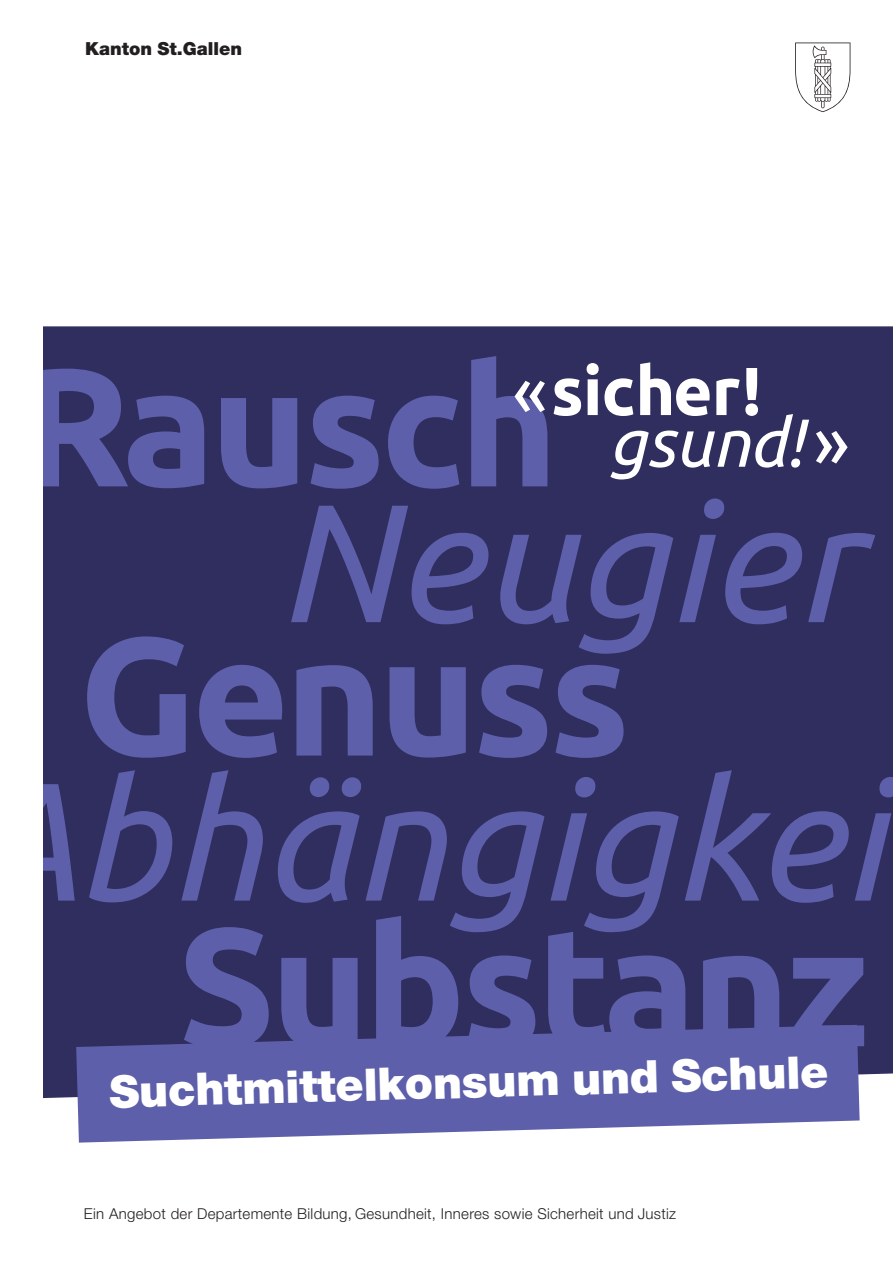
<style>
.page{position:relative;width:893px;height:1263px;background:#fff}
.page>*{position:absolute;margin:0;border:0;box-sizing:border-box;transform-origin:0 0}
.t1{font:700 168px "Ubuntu";letter-spacing:-.03em;color:#5d5faa}
.t2{font:italic 168px "Ubuntu";color:#5d5faa}
.t3{font:700 67.95px/51.6px "Ubuntu";letter-spacing:-.015em;color:#fff}
.t4{font:900 45px "Helvetica Neue LT Std";color:#fff}
.t5{font:900 18px "Helvetica Neue LT Std";color:#231f20}
.t6{font:300 15px "Helvetica Neue LT Std";letter-spacing:.02em;color:#231f20}
.s1{font-weight:400;font-size:70.8px}
.s2{font-weight:400;font-style:italic}
.s3{font-weight:400;font-size:73.8px}
</style>
<div class="page">
<div style="left:43px;top:326px;width:850px;height:772px;background:#302d5f"></div>
<svg style="left:76px;top:1025px;width:784px;height:117px;background:#6768aa"></svg>
<svg style="left:795px;top:43px;width:55px;height:69px"></svg>
<p class="t5" style="left:85px;top:38px;width:158px">Kanton St.Gallen</p>
<h1 class="t1" style="left:19px;top:325px;width:540px">Rausch</h1>
<h2 class="t3" style="left:609px;top:364px;width:243px;text-indent:-96px"><span class="s1">«</span>sicher! <span class="s2">gsund!</span> <span class="s3">»</span></h2>
<h1 class="t2" style="left:277px;top:460px;width:582px">Neugier</h1>
<h1 class="t1" style="left:79px;top:594px;width:553px">Genuss</h1>
<h1 class="t2" style="left:-31px;top:739px;width:917px">Abhängigkei</h1>
<h1 class="t1" style="left:178px;top:884px;width:693px">Substanz</h1>
<h3 class="t4" style="left:108px;top:1067px;width:721px;rotate:-2deg">Suchtmittelkonsum und Schule</h3>
<p class="t6" style="left:84px;top:1204px;width:594px">Ein Angebot der Departemente Bildung, Gesundheit, Inneres sowie Sicherheit und Justiz</p>
</div>
